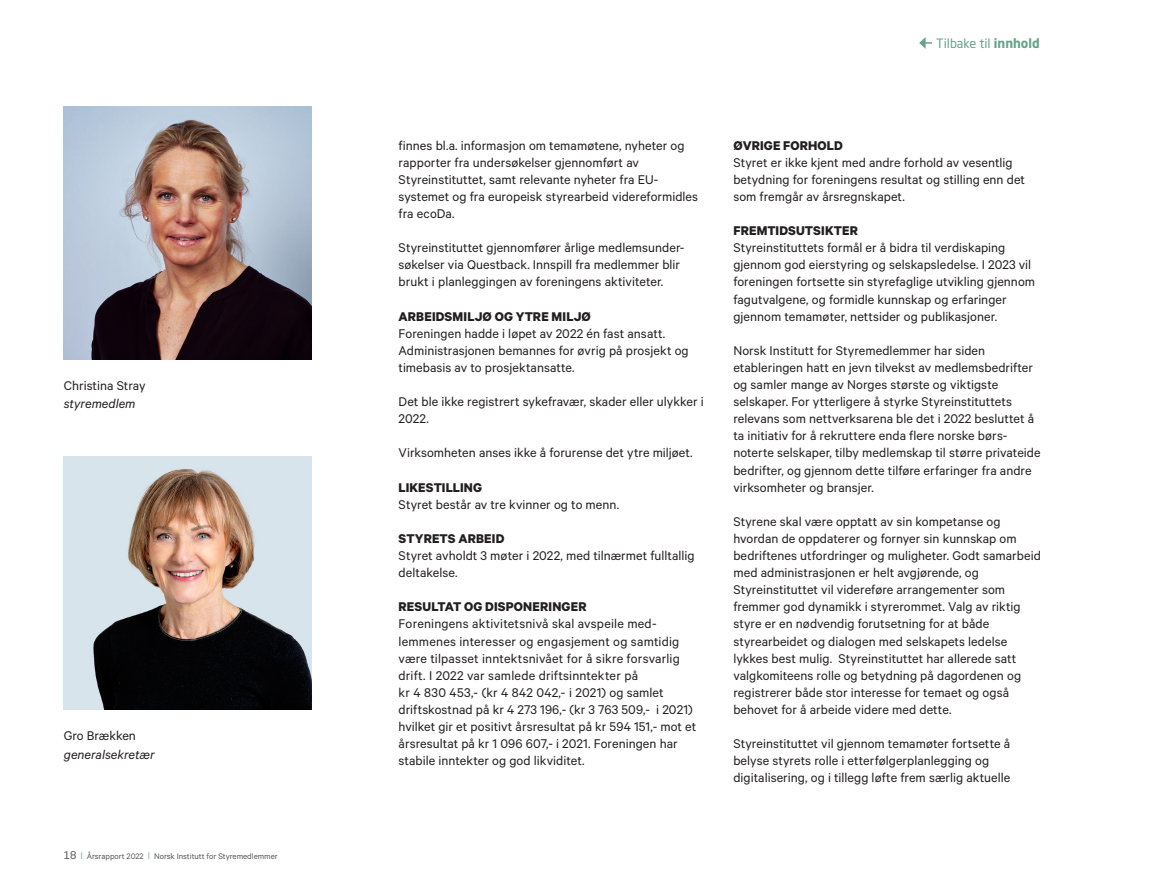
<style>
.page{position:relative;width:1149px;height:893px;background:#fff}
.page>*{position:absolute;margin:0;border:0;box-sizing:border-box;transform-origin:0 0}
.Brødtekst_bruk{font:14.25px/17.1px "Calibre";letter-spacing:.005em;color:#231f20}
.subhead_2022{font:700 14.25px "Calibre";letter-spacing:.01em;color:#231f20}
.Brødtekst_bruk-2{font:italic 14.25px "Calibre";color:#231f20}
.t1{font:12.75px "Neo Sans Std";color:#68a48a}
.t2{font:9px "Calibre";color:#57585a}
.s1{font-family:"Neo Sans Std";font-size:10.5px}
.s2{font-family:"Neo Sans Std";color:#85b39d}
.s3{font-weight:700}
</style>
<div class="page">
<img style="left:64px;top:106px;width:247px;height:253px">
<img style="left:64px;top:457px;width:247px;height:253px">
<svg style="left:919px;top:37px;width:12px;height:12px"></svg>
<p class="Brødtekst_bruk" style="left:64px;top:376px;width:83px">Christina Stray</p>
<p class="Brødtekst_bruk-2" style="left:64px;top:396px;width:73px">styremedlem</p>
<p class="Brødtekst_bruk" style="left:64px;top:727px;width:74px">Gro Brækken</p>
<p class="Brødtekst_bruk-2" style="left:64px;top:746px;width:92px">generalsekretær</p>
<p class="t2" style="left:64px;top:850px;width:215px"><span class="s1">18</span> <span class="s2">I</span> Årsrapport 2022 <span class="s2">I</span> Norsk Institutt for Styremedlemmer</p>
<p class="t1" style="left:935px;top:36px;width:105px">Tilbake til <span class="s3">innhold</span></p>
<p class="Brødtekst_bruk" style="left:398px;top:136px;width:301px">finnes bl.a. informasjon om temamøtene, nyheter og rapporter fra undersøkelser gjennomført av Styreinstituttet, samt relevante nyheter fra EU&shy;systemet og fra europeisk styrearbeid videreformidles fra ecoDa.</p>
<p class="Brødtekst_bruk" style="left:398px;top:239px;width:287px">Styreinstituttet gjennomfører årlige medlemsunder&shy;søkelser via Questback. Innspill fra medlemmer blir brukt i planleggingen av foreningens aktiviteter.</p>
<p class="subhead_2022" style="left:398px;top:307px;width:194px">ARBEIDSMILJØ OG YTRE MILJØ</p>
<p class="Brødtekst_bruk" style="left:398px;top:324px;width:291px">Foreningen hadde i løpet av 2022 én fast ansatt.<br>Administrasjonen bemannes for øvrig på prosjekt og timebasis av to prosjektansatte.</p>
<p class="Brødtekst_bruk" style="left:398px;top:393px;width:306px">Det ble ikke registrert sykefravær, skader eller ulykker i<br>2022.</p>
<p class="Brødtekst_bruk" style="left:398px;top:444px;width:295px">Virksomheten anses ikke å forurense det ytre miljøet.</p>
<p class="subhead_2022" style="left:398px;top:478px;width:85px">LIKESTILLING</p>
<p class="Brødtekst_bruk" style="left:398px;top:495px;width:222px">Styret består av tre kvinner og to menn.</p>
<p class="subhead_2022" style="left:398px;top:530px;width:107px">STYRETS ARBEID</p>
<p class="Brødtekst_bruk" style="left:398px;top:546px;width:297px">Styret avholdt 3 møter i 2022, med tilnærmet fulltallig deltakelse.</p>
<p class="subhead_2022" style="left:398px;top:598px;width:189px">RESULTAT OG DISPONERINGER</p>
<p class="Brødtekst_bruk" style="left:398px;top:615px;width:299px">Foreningens aktivitetsnivå skal avspeile med&shy;lemmenes interesser og engasjement og samtidig være tilpasset inntektsnivået for å sikre forsvarlig drift. I 2022 var samlede driftsinntekter på<br>kr 4 830 453,- (kr 4 842 042,- i 2021) og samlet driftskostnad på kr 4 273 196,- (kr 3 763 509,- i 2021) hvilket gir et positivt årsresultat på kr 594 151,- mot et årsresultat på kr 1 096 607,- i 2021. Foreningen har stabile inntekter og god likviditet.</p>
<p class="subhead_2022" style="left:733px;top:136px;width:111px">ØVRIGE FORHOLD</p>
<p class="Brødtekst_bruk" style="left:733px;top:153px;width:293px">Styret er ikke kjent med andre forhold av vesentlig betydning for foreningens resultat og stilling enn det som fremgår av årsregnskapet.</p>
<p class="subhead_2022" style="left:733px;top:222px;width:126px">FREMTIDSUTSIKTER</p>
<p class="Brødtekst_bruk" style="left:733px;top:239px;width:303px">Styreinstituttets formål er å bidra til verdiskaping gjennom god eierstyring og selskapsledelse. I 2023 vil foreningen fortsette sin styrefaglige utvikling gjennom fagutvalgene, og formidle kunnskap og erfaringer gjennom temamøter, nettsider og publikasjoner.</p>
<p class="Brødtekst_bruk" style="left:733px;top:341px;width:309px">Norsk Institutt for Styremedlemmer har siden etableringen hatt en jevn tilvekst av medlemsbedrifter og samler mange av Norges største og viktigste selskaper. For ytterligere å styrke Styreinstituttets relevans som nettverksarena ble det i 2022 besluttet å ta initiativ for å rekruttere enda flere norske børs&shy;noterte selskaper, tilby medlemskap til større privateide bedrifter, og gjennom dette tilføre erfaringer fra andre virksomheter og bransjer.</p>
<p class="Brødtekst_bruk" style="left:733px;top:512px;width:309px">Styrene skal være opptatt av sin kompetanse og hvordan de oppdaterer og fornyer sin kunnskap om bedriftenes utfordringer og muligheter. Godt samarbeid med administrasjonen er helt avgjørende, og Styreinstituttet vil videreføre arrangementer som fremmer god dynamikk i styrerommet. Valg av riktig styre er en nødvendig forutsetning for at både styrearbeidet og dialogen med selskapets ledelse lykkes best mulig. Styreinstituttet har allerede satt valgkomiteens rolle og betydning på dagordenen og registrerer både stor interesse for temaet og også behovet for å arbeide videre med dette.</p>
<p class="Brødtekst_bruk" style="left:733px;top:735px;width:278px">Styreinstituttet vil gjennom temamøter fortsette å belyse styrets rolle i etterfølgerplanlegging og digitalisering, og i tillegg løfte frem særlig aktuelle</p>
</div>
